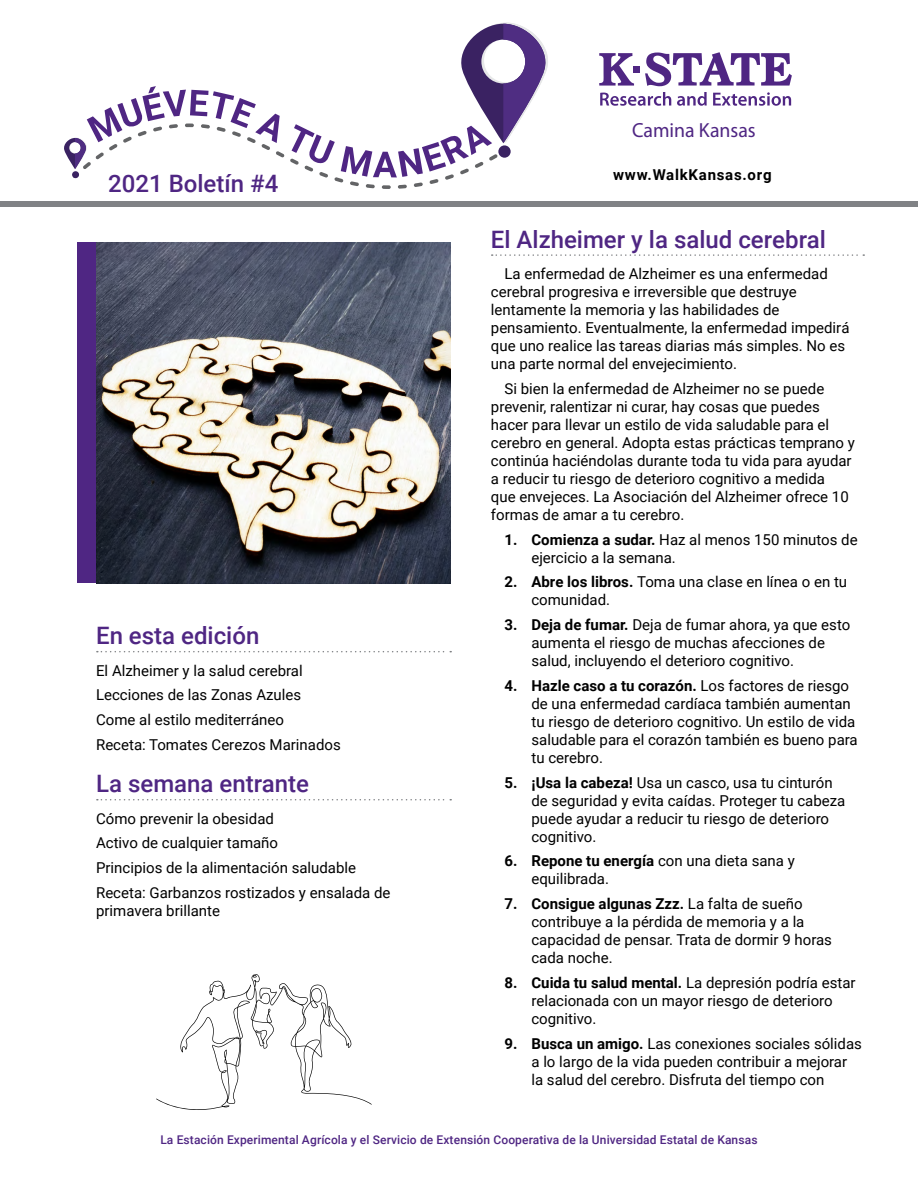
<style>
.page{position:relative;width:918px;height:1188px;background:#fff}
.page>*{position:absolute;margin:0;border:0;box-sizing:border-box;transform-origin:0 0}
.Headings{font:500 24px "Roboto";color:#4f2683}
.t1{font:20.55px "Myriad Pro";color:#4f2683}
.Body{font:15px/18px "Roboto";color:#000}
.This_Issue_text{font:15px/18px "Roboto";color:#000}
.t2{font:700 15px "Roboto";letter-spacing:.05em;color:#000}
.t3{font:500 12px "Roboto";letter-spacing:.01em;color:#4f2683}
.s1{font-weight:700}
</style>
<div class="page">
<div style="left:0;top:201px;width:918px;height:5px;background:#808285"></div>
<div style="left:633px;top:66px;width:7px;height:7px;background:#4f2683"></div>
<svg style="left:599px;top:53px;width:35px;height:33px"></svg>
<svg style="left:645px;top:52px;width:147px;height:34px"></svg>
<svg style="left:600px;top:92px;width:71px;height:14px"></svg>
<svg style="left:677px;top:92px;width:30px;height:14px"></svg>
<svg style="left:713px;top:92px;width:78px;height:14px"></svg>
<svg style="left:64px;top:23px;width:484px;height:166px"></svg>
<svg style="left:156px;top:974px;width:216px;height:136px"></svg>
<svg style="left:97px;top:651px;width:354px;height:1px"></svg>
<svg style="left:97px;top:799px;width:354px;height:1px"></svg>
<img style="left:96px;top:242px;width:354px;height:341px">
<svg style="left:492px;top:254px;width:372px;height:2px"></svg>
<div style="left:77px;top:242px;width:19px;height:341px;background:#4f2683"></div>
<h1 class="Headings" style="left:108px;top:166px;width:172px">2021 Boletín #4</h1>
<p class="Headings" style="left:96px;top:619px;width:165px">En esta edición</p>
<p class="This_Issue_text" style="left:96px;top:661px;width:208px">El Alzheimer y la salud cerebral</p>
<p class="This_Issue_text" style="left:96px;top:686px;width:207px">Lecciones de las Zonas Azules</p>
<p class="This_Issue_text" style="left:96px;top:710px;width:189px">Come al estilo mediterráneo</p>
<p class="This_Issue_text" style="left:96px;top:735px;width:246px">Receta: Tomates Cerezos Marinados</p>
<p class="Headings" style="left:96px;top:767px;width:214px">La semana entrante</p>
<p class="This_Issue_text" style="left:96px;top:809px;width:179px">Cómo prevenir la obesidad</p>
<p class="This_Issue_text" style="left:96px;top:834px;width:184px">Activo de cualquier tamaño</p>
<p class="This_Issue_text" style="left:96px;top:858px;width:262px">Principios de la alimentación saludable</p>
<p class="This_Issue_text" style="left:96px;top:883px;width:296px">Receta: Garbanzos rostizados y ensalada de primavera brillante</p>
<h2 class="t1" style="left:632px;top:117px;width:125px">Camina Kansas</h2>
<p class="t2" style="left:613px;top:164px;width:160px">www.WalkKansas.org</p>
<p class="Headings" style="left:491px;top:222px;width:336px">El Alzheimer y la salud cerebral</p>
<p class="Body" style="left:491px;top:264px;width:360px;text-indent:14px">La enfermedad de Alzheimer es una enfermedad cerebral progresiva e irreversible que destruye lentamente la memoria y las habilidades de pensamiento. Eventualmente, la enfermedad impedirá que uno realice las tareas diarias más simples. No es una parte normal del envejecimiento.</p>
<p class="Body" style="left:491px;top:379px;width:365px;text-indent:14px">Si bien la enfermedad de Alzheimer no se puede prevenir, ralentizar ni curar, hay cosas que puedes hacer para llevar un estilo de vida saludable para el cerebro en general. Adopta estas prácticas temprano y continúa haciéndolas durante toda tu vida para ayudar a reducir tu riesgo de deterioro cognitivo a medida<br>que envejeces. La Asociación del Alzheimer ofrece 10 formas de amar a tu cerebro.</p>
<p class="Body" style="left:531px;top:530px;width:328px;text-indent:-27px"><span class="s1">1. Comienza a sudar.</span> Haz al menos 150 minutos de ejercicio a la semana.</p>
<p class="Body" style="left:531px;top:572px;width:317px;text-indent:-27px"><span class="s1">2. Abre los libros.</span> Toma una clase en línea o en tu comunidad.</p>
<p class="Body" style="left:531px;top:615px;width:320px;text-indent:-27px"><span class="s1">3. Deja de fumar.</span> Deja de fumar ahora, ya que esto aumenta el riesgo de muchas afecciones de salud, incluyendo el deterioro cognitivo.</p>
<p class="Body" style="left:531px;top:676px;width:328px;text-indent:-27px"><span class="s1">4. Hazle caso a tu corazón.</span> Los factores de riesgo de una enfermedad cardíaca también aumentan tu riesgo de deterioro cognitivo. Un estilo de vida saludable para el corazón también es bueno para tu cerebro.</p>
<p class="Body" style="left:531px;top:773px;width:315px;text-indent:-27px"><span class="s1">5. ¡Usa la cabeza!</span> Usa un casco, usa tu cinturón de seguridad y evita caídas. Proteger tu cabeza puede ayudar a reducir tu riesgo de deterioro cognitivo.</p>
<p class="Body" style="left:531px;top:851px;width:265px;text-indent:-27px"><span class="s1">6. Repone tu energía</span> con una dieta sana y equilibrada.</p>
<p class="Body" style="left:531px;top:894px;width:302px;text-indent:-27px"><span class="s1">7. Consigue algunas Zzz.</span> La falta de sueño contribuye a la pérdida de memoria y a la capacidad de pensar. Trata de dormir 9 horas cada noche.</p>
<p class="Body" style="left:531px;top:973px;width:326px;text-indent:-27px"><span class="s1">8. Cuida tu salud mental.</span> La depresión podría estar relacionada con un mayor riesgo de deterioro cognitivo.</p>
<p class="Body" style="left:531px;top:1034px;width:332px;text-indent:-27px"><span class="s1">9. Busca un amigo.</span> Las conexiones sociales sólidas a lo largo de la vida pueden contribuir a mejorar la salud del cerebro. Disfruta del tiempo con</p>
<p class="t3" style="left:160px;top:1132px;width:599px">La Estación Experimental Agrícola y el Servicio de Extensión Cooperativa de la Universidad Estatal de Kansas</p>
</div>
